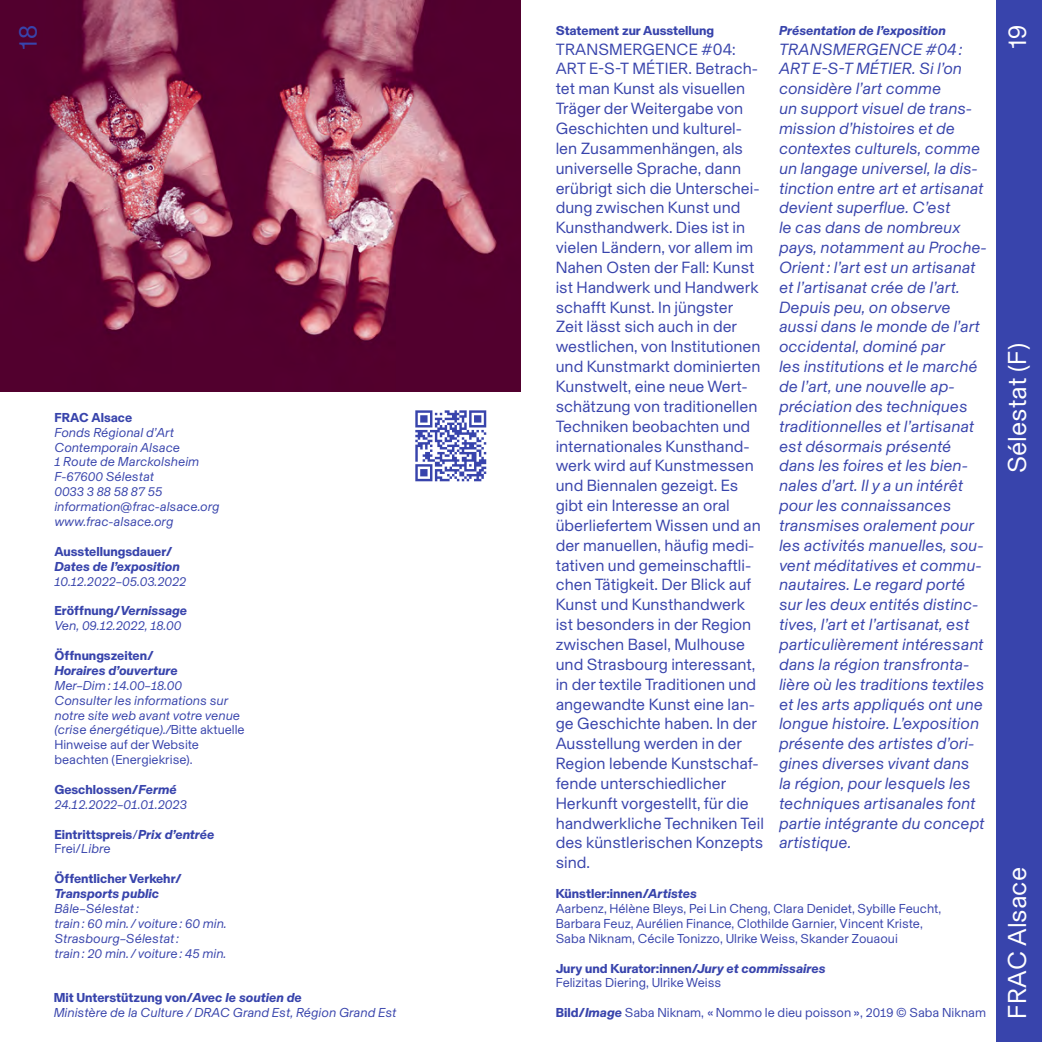
<style>
.page{position:relative;width:1042px;height:1042px;background:#fff}
.page>*{position:absolute;margin:0;border:0;box-sizing:border-box;transform-origin:0 0}
.t1{font:26.25px "Basel";color:#fff}
.t2{font:26.25px "Basel";color:#3844ac}
.t3{font:16.45px/19.8px "Basel";color:#3844ac}
.t4{font:italic 16.45px/19.8px "Basel";color:#3844ac}
.t5{font:italic 13.12px/14.9px "Basel";color:#3844ac}
.t6{font:13.12px/14.9px "Basel";color:#3844ac}
.t7{font:700 13.12px/14.9px "Basel";color:#3844ac}
.t8{font:italic 700 13.12px "Basel";color:#3844ac}
.s1{font-weight:700;font-style:normal}
.s2{font-weight:700}
.s3{font-style:normal}
.s4{font-weight:400}
.s5{font-style:italic}
.s6{font-weight:400;font-style:italic}
.s7{font-weight:700;font-style:italic}
</style>
<div class="page">
<div style="left:996px;top:0;width:46px;height:1042px;background:#3844ac"></div>
<img style="left:0;top:0;width:521px;height:392px">
<svg style="left:415px;top:410px;width:71px;height:71px"></svg>
<h1 class="t2" style="left:9px;top:50px;width:26px;rotate:-90deg">18</h1>
<p class="t7" style="left:54px;top:409px;width:79px">FRAC Alsace</p>
<p class="t5" style="left:54px;top:424px;width:167px">Fonds Régional d’Art<br>Contemporain Alsace<br>1 Route de Marckolsheim<br>F-67600 Sélestat<br>0033 3 88 58 87 55 information@frac-alsace.org www.frac-alsace.org</p>
<p class="t7" style="left:54px;top:543px;width:120px">Ausstellungsdauer/</p>
<p class="t8" style="left:54px;top:556px;width:127px">Dates de l’exposition</p>
<p class="t5" style="left:54px;top:572px;width:133px">10.12.2022–05.03.2022</p>
<p class="t5" style="left:54px;top:602px;width:134px"><span class="s1">Eröffnung/</span><span class="s2">Vernissage<br></span>Ven, 09.12.2022, 18.00</p>
<p class="t7" style="left:54px;top:647px;width:101px">Öffnungszeiten/</p>
<p class="t8" style="left:54px;top:660px;width:125px">Horaires d’ouverture</p>
<p class="t5" style="left:54px;top:677px;width:192px">Mer–Dim : 14.00–18.00<br>Consulter les informations sur notre site web avant votre venue (crise énergétique)./<span class="s3">Bitte aktuelle<br>Hinweise auf der Website beachten (Energiekrise).</span></p>
<p class="t5" style="left:54px;top:781px;width:134px"><span class="s1">Geschlossen/</span><span class="s2">Fermé<br></span>24.12.2022–01.01.2023</p>
<p class="t7" style="left:54px;top:826px;width:161px">Eintrittspreis<span class="s4">/</span><span class="s5">Prix d’entrée<br></span><span class="s4">Frei/</span><span class="s6">Libre</span></p>
<p class="t7" style="left:54px;top:870px;width:129px">Öffentlicher Verkehr/</p>
<p class="t8" style="left:54px;top:884px;width:106px">Transports public</p>
<p class="t5" style="left:54px;top:900px;width:174px">Bâle–Sélestat :<br>train : 60 min. / voiture : 60 min.<br>Strasbourg–Sélestat :<br>train : 20 min. / voiture : 45 min.</p>
<p class="t5" style="left:54px;top:989px;width:344px"><span class="s1">Mit Unterstützung von/</span><span class="s2">Avec le soutien de<br></span>Ministère de la Culture / DRAC Grand Est, Région Grand Est</p>
<p class="t7" style="left:556px;top:22px;width:160px">Statement zur Ausstellung</p>
<p class="t3" style="left:556px;top:38px;width:210px">TRANSMERGENCE #04:<br>ART E-S-T MÉTIER. Betrach&shy;tet man Kunst als visuellen<br>Träger der Weitergabe von<br>Geschichten und kulturel&shy;len Zusammenhängen, als universelle Sprache, dann erübrigt sich die Unterschei&shy;dung zwischen Kunst und<br>Kunsthandwerk. Dies ist in vielen Ländern, vor allem im<br>Nahen Osten der Fall: Kunst ist Handwerk und Handwerk schafft Kunst. In jüngster<br>Zeit lässt sich auch in der westlichen, von Institutionen und Kunstmarkt dominierten<br>Kunstwelt, eine neue Wert&shy;schätzung von traditionellen<br>Techniken beobachten und internationales Kunsthand&shy;werk wird auf Kunstmessen und Biennalen gezeigt. Es gibt ein Interesse an oral überliefertem Wissen und an der manuellen, häufig medi&shy;tativen und gemeinschaftli&shy;chen Tätigkeit. Der Blick auf<br>Kunst und Kunsthandwerk ist besonders in der Region zwischen Basel, Mulhouse und Strasbourg interessant, in der textile Traditionen und angewandte Kunst eine lan&shy;ge Geschichte haben. In der<br>Ausstellung werden in der<br>Region lebende Kunstschaf&shy;fende unterschiedlicher<br>Herkunft vorgestellt, für die handwerkliche Techniken Teil des künstlerischen Konzepts sind.</p>
<p class="t8" style="left:779px;top:20px;width:168px">Présentation de l’exposition</p>
<p class="t4" style="left:779px;top:38px;width:209px">TRANSMERGENCE #04 :<br>ART E-S-T MÉTIER. Si l’on considère l’art comme<br>un support visuel de trans&shy;mission d’histoires et de contextes culturels, comme un langage universel, la dis&shy;tinction entre art et artisanat devient superflue. C’est<br>le cas dans de nombreux pays, notamment au Proche-<br>Orient : l’art est un artisanat et l’artisanat crée de l’art.<br>Depuis peu, on observe aussi dans le monde de l’art occidental, dominé par<br>les institutions et le marché de l’art, une nouvelle ap&shy;préciation des techniques traditionnelles et l’artisanat est désormais présenté dans les foires et les bien&shy;nales d’art. Il y a un intérêt pour les connaissances transmises oralement pour les activités manuelles, sou&shy;vent méditatives et commu&shy;nautaires. Le regard porté sur les deux entités distinc&shy;tives, l’art et l’artisanat, est particulièrement intéressant dans la région transfronta&shy;lière où les traditions textiles et les arts appliqués ont une longue histoire. L’exposition présente des artistes d’ori&shy;gines diverses vivant dans<br>la région, pour lesquels les techniques artisanales font partie intégrante du concept artistique.</p>
<p class="t6" style="left:556px;top:885px;width:387px"><span class="s2">Künstler:innen/</span><span class="s7">Artistes<br></span>Aarbenz, Hélène Bleys, Pei Lin Cheng, Clara Denidet, Sybille Feucht, Barbara Feuz, Aurélien Finance, Clothilde Garnier, Vincent Kriste, Saba Niknam, Cécile Tonizzo, Ulrike Weiss, Skander Zouaoui</p>
<p class="t6" style="left:556px;top:959px;width:271px"><span class="s2">Jury und Kurator:innen/</span><span class="s7">Jury et commissaires<br></span>Felizitas Diering, Ulrike Weiss</p>
<p class="t6" style="left:556px;top:1004px;width:432px"><span class="s2">Bild/</span><span class="s7">Image</span> Saba Niknam, « Nommo le dieu poisson », 2019 © Saba Niknam</p>
<h1 class="t1" style="left:998px;top:49px;width:26px;rotate:-90deg">19</h1>
<h1 class="t1" style="left:998px;top:473px;width:131px;rotate:-90deg">Sélestat (F)</h1>
<h1 class="t1" style="left:998px;top:1018px;width:153px;rotate:-90deg">FRAC Alsace</h1>
</div>
